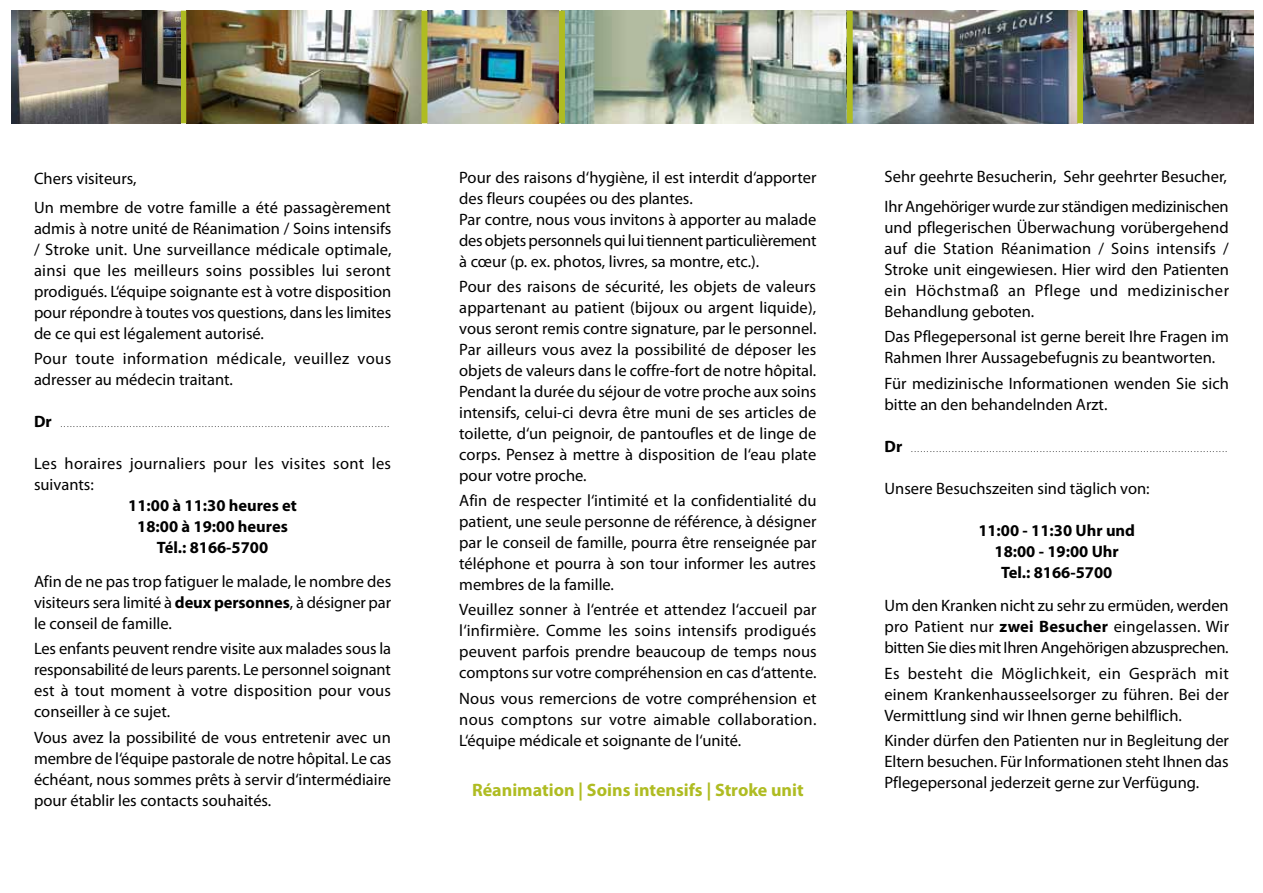
<style>
.page{position:relative;width:1263px;height:893px;background:#fff}
.page>*{position:absolute;margin:0;border:0;box-sizing:border-box;transform-origin:0 0}
.t1{font:700 18px "Myriad Pro";color:#afbc22}
.t2{font:16.5px/21px "Myriad Pro";color:#000;text-align:justify}
.t3{font:16.5px/21px "Myriad Pro";letter-spacing:.02em;color:#000}
.t4{font:700 16.5px/21px "Myriad Pro";color:#000;text-align:center}
.s1{font-weight:700}
</style>
<div class="page">
<img style="left:186px;top:11px;width:235px;height:112px">
<img style="left:562px;top:10px;width:515px;height:113px">
<img style="left:427px;top:11px;width:131px;height:112px">
<div style="left:180px;top:11px;width:6px;height:112px;background:#afbc22"></div>
<div style="left:421px;top:11px;width:6px;height:112px;background:#afbc22"></div>
<div style="left:559px;top:11px;width:6px;height:112px;background:#afbc22"></div>
<div style="left:847px;top:11px;width:6px;height:112px;background:#afbc22"></div>
<div style="left:1077px;top:11px;width:6px;height:112px;background:#afbc22"></div>
<img style="left:11px;top:11px;width:169px;height:112px">
<img style="left:1083px;top:10px;width:171px;height:113px">
<p class="t2" style="left:34px;top:163px;width:359px;line-height:29.5px">Chers visiteurs,<br>Un membre de votre famille a été passagèrement</p>
<p class="t2" style="left:34px;top:218px;width:359px">admis à notre unité de Réanimation / Soins intensifs / Stroke unit. Une surveillance médicale optimale, ainsi que les meilleurs soins possibles lui seront prodigués. L‘équipe soignante est à votre disposition pour répondre à toutes vos questions, dans les limites de ce qui est légalement autorisé.</p>
<p class="t3" style="left:34px;top:348px;width:359px">Pour toute information médicale, veuillez vous adresser au médecin traitant.</p>
<p class="t4" style="left:34px;top:411px;width:19px">Dr</p>
<p class="t3" style="left:34px;top:453px;width:359px">Les horaires journaliers pour les visites sont les suivants:</p>
<p class="t4" style="left:128px;top:495px;width:170px">11:00 à 11:30 heures et<br>18:00 à 19:00 heures<br>Tél.: 8166-5700</p>
<p class="t2" style="left:34px;top:571px;width:359px">Afin de ne pas trop fatiguer le malade, le nombre des visiteurs sera limité à <span class="s1">deux personnes</span>, à désigner par le conseil de famille.</p>
<p class="t2" style="left:34px;top:638px;width:359px">Les enfants peuvent rendre visite aux malades sous la responsabilité de leurs parents. Le personnel soignant est à tout moment à votre disposition pour vous conseiller à ce sujet.</p>
<p class="t2" style="left:34px;top:726px;width:359px">Vous avez la possibilité de vous entretenir avec un membre de l‘équipe pastorale de notre hôpital. Le cas échéant, nous sommes prêts à servir d‘intermédiaire pour établir les contacts souhaités.</p>
<p class="t2" style="left:459px;top:166px;width:359px;text-align:left">Pour des raisons d‘hygiène, il est interdit d‘apporter des fleurs coupées ou des plantes.<br>Par contre, nous vous invitons à apporter au malade des objets personnels qui lui tiennent particulièrement à cœur (p. ex. photos, livres, sa montre, etc.).</p>
<p class="t2" style="left:459px;top:275px;width:359px">Pour des raisons de sécurité, les objets de valeurs appartenant au patient (bijoux ou argent liquide), vous seront remis contre signature, par le personnel.<br>Par ailleurs vous avez la possibilité de déposer les objets de valeurs dans le coffre-fort de notre hôpital.<br>Pendant la durée du séjour de votre proche aux soins intensifs, celui-ci devra être muni de ses articles de toilette, d‘un peignoir, de pantoufles et de linge de corps. Pensez à mettre à disposition de l‘eau plate pour votre proche.</p>
<p class="t2" style="left:459px;top:490px;width:359px">Afin de respecter l‘intimité et la confidentialité du patient, une seule personne de référence, à désigner par le conseil de famille, pourra être renseignée par téléphone et pourra à son tour informer les autres membres de la famille.</p>
<p class="t2" style="left:459px;top:599px;width:359px">Veuillez sonner à l‘entrée et attendez l‘accueil par l‘infirmière. Comme les soins intensifs prodigués peuvent parfois prendre beaucoup de temps nous comptons sur votre compréhension en cas d‘attente.</p>
<p class="t2" style="left:459px;top:687px;width:359px">Nous vous remercions de votre compréhension et nous comptons sur votre aimable collaboration.<br>L‘équipe médicale et soignante de l‘unité.</p>
<p class="t1" style="left:472px;top:778px;width:333px">Réanimation | Soins intensifs | Stroke unit</p>
<p class="t2" style="left:884px;top:162px;width:346px;line-height:29.5px">Sehr geehrte Besucherin, Sehr geehrter Besucher,<br>Ihr Angehöriger wurde zur ständigen medizinischen</p>
<p class="t2" style="left:884px;top:217px;width:346px">und pflegerischen Überwachung vorübergehend auf die Station Réanimation / Soins intensifs / Stroke unit eingewiesen. Hier wird den Patienten ein Höchstmaß an Pflege und medizinischer Behandlung geboten.</p>
<p class="t2" style="left:884px;top:326px;width:346px">Das Pflegepersonal ist gerne bereit Ihre Fragen im<br>Rahmen Ihrer Aussagebefugnis zu beantworten.</p>
<p class="t2" style="left:884px;top:372px;width:346px">Für medizinische Informationen wenden Sie sich bitte an den behandelnden Arzt.</p>
<p class="t4" style="left:884px;top:435px;width:19px">Dr</p>
<p class="t2" style="left:884px;top:477px;width:267px">Unsere Besuchszeiten sind täglich von:</p>
<p class="t4" style="left:978px;top:519px;width:158px">11:00 - 11:30 Uhr und<br>18:00 - 19:00 Uhr<br>Tel.: 8166-5700</p>
<p class="t2" style="left:884px;top:595px;width:346px">Um den Kranken nicht zu sehr zu ermüden, werden pro Patient nur <span class="s1">zwei Besucher</span> eingelassen. Wir bitten Sie dies mit Ihren Angehörigen abzusprechen.</p>
<p class="t2" style="left:884px;top:662px;width:346px">Es besteht die Möglichkeit, ein Gespräch mit einem Krankenhausseelsorger zu führen. Bei der Vermittlung sind wir Ihnen gerne behilflich.</p>
<p class="t2" style="left:884px;top:729px;width:346px">Kinder dürfen den Patienten nur in Begleitung der Eltern besuchen. Für Informationen steht Ihnen das Pflegepersonal jederzeit gerne zur Verfügung.</p>
</div>
